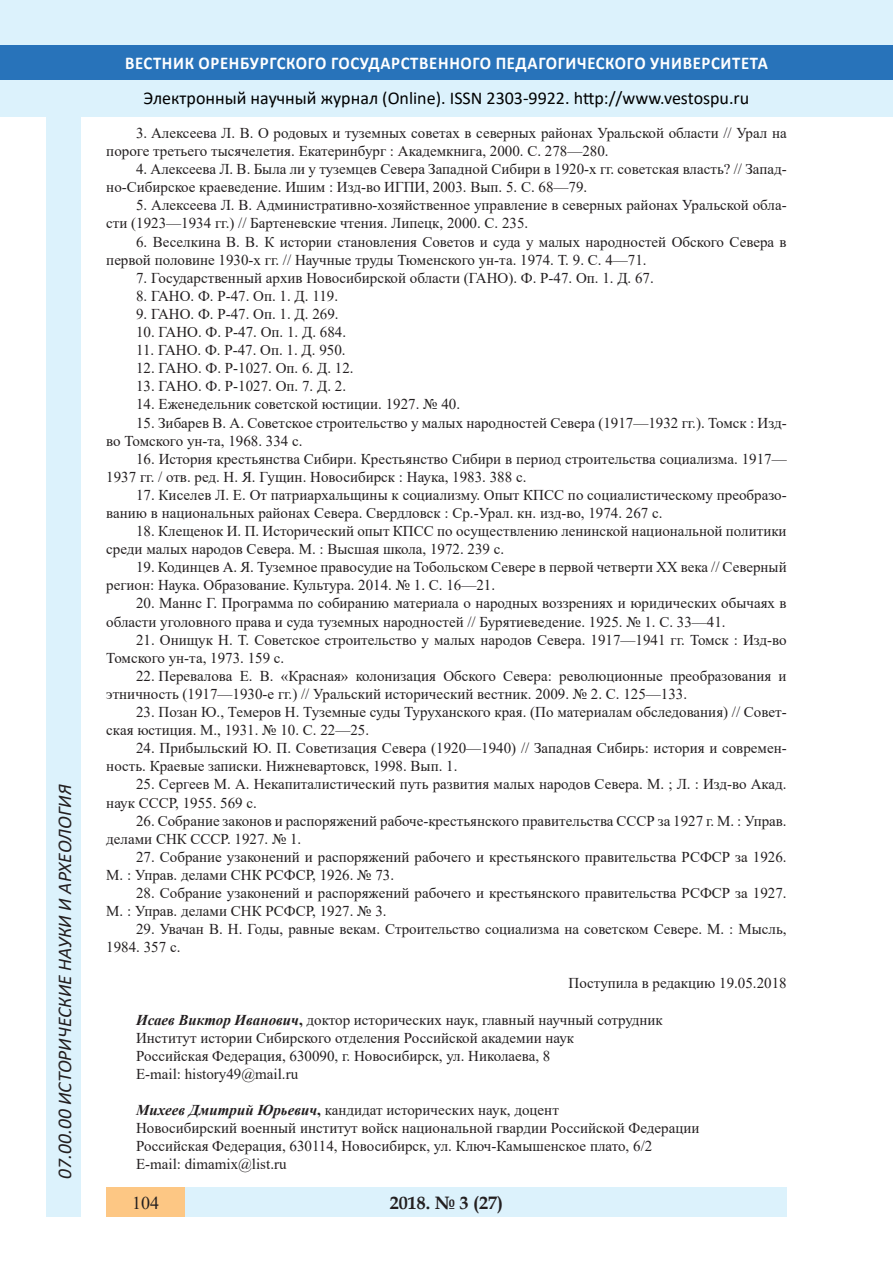
<style>
.page{position:relative;width:893px;height:1263px;background:#fff}
.page>*{position:absolute;margin:0;border:0;box-sizing:border-box;transform-origin:0 0}
.t1{font:italic 19.5px "Calibri";color:#231f20}
.t2{font:18px "Calibri";color:#000}
.t3{font:700 18px "Calibri";letter-spacing:.04em;color:#fff;scale:.93 1}
.t4{font:700 18px "Book Antiqua";color:#231f20}
.t5{font:18px "Times New Roman";color:#231f20}
.литература{font:15px/18.1px "Times New Roman";color:#231f20}
.s1{font-weight:700;font-style:italic}
.s2{font-weight:700}
</style>
<div class="page">
<div style="left:0;top:0;width:893px;height:116px;background:#dcf2fc"></div>
<div style="left:0;top:45px;width:893px;height:34px;background:#2873ba"></div>
<div style="left:106px;top:1188px;width:681px;height:29px;background:#dcf2fc"></div>
<div style="left:106px;top:1188px;width:79px;height:29px;background:#fdc784"></div>
<div style="left:47px;top:116px;width:34px;height:1101px;background:#dcf2fc"></div>
<h1 class="t1" style="left:51px;top:1179px;width:395px;rotate:-90deg">07.00.00 ИСТОРИЧЕСКИЕ НАУКИ И АРХЕОЛОГИЯ</h1>
<h1 class="t1" style="left:51px;top:1105px;width:206px;rotate:-90deg">БИОЛОГИЧЕСКИЕ НАУКИ</h1>
<h1 class="t1" style="left:51px;top:1169px;width:11px;rotate:-90deg">3</h1>
<p class="t3" style="left:125px;top:50px;width:693px">ВЕСТНИК ОРЕНБУРГСКОГО ГОСУДАРСТВЕННОГО ПЕДАГОГИЧЕСКОГО УНИВЕРСИТЕТА</p>
<p class="t2" style="left:144px;top:85px;width:607px">Электронный научный журнал (Online). ISSN 2303-9922. http://www.vestospu.ru</p>
<p class="t2" style="left:583px;top:85px;width:13px">t</p>
<p class="t2" style="left:583px;top:85px;width:13px">t</p>
<p class="литература" style="left:106px;top:123px;width:682px;text-indent:30px">3. Алексеева Л. В. О родовых и туземных советах в северных районах Уральской области // Урал на пороге третьего тысячелетия. Екатеринбург : Академкнига, 2000. С. 278—280.</p>
<p class="литература" style="left:106px;top:160px;width:682px;text-indent:30px">4. Алексеева Л. В. Была ли у туземцев Севера Западной Сибири в 1920-х гг. советская власть? // Запад&shy;но-Сибирское краеведение. Ишим : Изд-во ИГПИ, 2003. Вып. 5. С. 68—79.</p>
<p class="литература" style="left:106px;top:196px;width:682px;text-indent:30px">5. Алексеева Л. В. Административно-хозяйственное управление в северных районах Уральской обла&shy;сти (1923—1934 гг.) // Бартеневские чтения. Липецк, 2000. С. 235.</p>
<p class="литература" style="left:106px;top:232px;width:682px;text-indent:30px">6. Веселкина В. В. К истории становления Советов и суда у малых народностей Обского Севера в первой половине 1930-х гг. // Научные труды Тюменского ун-та. 1974. Т. 9. С. 4—71.</p>
<p class="литература" style="left:136px;top:268px;width:519px">7. Государственный архив Новосибирской области (ГАНО). Ф. Р-47. Оп. 1. Д. 67.</p>
<p class="литература" style="left:136px;top:286px;width:204px">8. ГАНО. Ф. Р-47. Оп. 1. Д. 119.</p>
<p class="литература" style="left:136px;top:304px;width:204px">9. ГАНО. Ф. Р-47. Оп. 1. Д. 269.</p>
<p class="литература" style="left:136px;top:322px;width:212px">10. ГАНО. Ф. Р-47. Оп. 1. Д. 684.</p>
<p class="литература" style="left:136px;top:341px;width:211px">11. ГАНО. Ф. Р-47. Оп. 1. Д. 950.</p>
<p class="литература" style="left:136px;top:359px;width:219px">12. ГАНО. Ф. Р-1027. Оп. 6. Д. 12.</p>
<p class="литература" style="left:136px;top:377px;width:212px">13. ГАНО. Ф. Р-1027. Оп. 7. Д. 2.</p>
<p class="литература" style="left:136px;top:395px;width:326px">14. Еженедельник советской юстиции. 1927. № 40.</p>
<p class="литература" style="left:106px;top:413px;width:682px;text-indent:30px">15. Зибарев В. А. Советское строительство у малых народностей Севера (1917—1932 гг.). Томск : Изд&shy;во Томского ун-та, 1968. 334 с.</p>
<p class="литература" style="left:106px;top:449px;width:682px;text-indent:30px">16. История крестьянства Сибири. Крестьянство Сибири в период строительства социализма. 1917—<br>1937 гг. / отв. ред. Н. Я. Гущин. Новосибирск : Наука, 1983. 388 с.</p>
<p class="литература" style="left:106px;top:485px;width:682px;text-indent:30px">17. Киселев Л. Е. От патриархальщины к социализму. Опыт КПСС по социалистическому преобразо&shy;ванию в национальных районах Севера. Свердловск : Ср.-Урал. кн. изд-во, 1974. 267 с.</p>
<p class="литература" style="left:106px;top:521px;width:682px;text-indent:30px">18. Клещенок И. П. Исторический опыт КПСС по осуществлению ленинской национальной политики среди малых народов Севера. М. : Высшая школа, 1972. 239 с.</p>
<p class="литература" style="left:106px;top:558px;width:682px;text-indent:30px">19. Кодинцев А. Я. Туземное правосудие на Тобольском Севере в первой четверти ХХ века // Северный регион: Наука. Образование. Культура. 2014. № 1. С. 16—21.</p>
<p class="литература" style="left:106px;top:594px;width:682px;text-indent:30px">20. Маннс Г. Программа по собиранию материала о народных воззрениях и юридических обычаях в области уголовного права и суда туземных народностей // Бурятиеведение. 1925. № 1. С. 33—41.</p>
<p class="литература" style="left:106px;top:630px;width:682px;text-indent:30px">21. Онищук Н. Т. Советское строительство у малых народов Севера. 1917—1941 гг. Томск : Изд-во<br>Томского ун-та, 1973. 159 с.</p>
<p class="литература" style="left:106px;top:666px;width:682px;text-indent:30px">22. Перевалова Е. В. «Красная» колонизация Обского Севера: революционные преобразования и этничность (1917—1930-е гг.) // Уральский исторический вестник. 2009. № 2. С. 125—133.</p>
<p class="литература" style="left:106px;top:702px;width:682px;text-indent:30px">23. Позан Ю., Темеров Н. Туземные суды Туруханского края. (По материалам обследования) // Совет&shy;ская юстиция. М., 1931. № 10. С. 22—25.</p>
<p class="литература" style="left:106px;top:739px;width:682px;text-indent:30px">24. Прибыльский Ю. П. Советизация Севера (1920—1940) // Западная Сибирь: история и современ&shy;ность. Краевые записки. Нижневартовск, 1998. Вып. 1.</p>
<p class="литература" style="left:106px;top:775px;width:682px;text-indent:30px">25. Сергеев М. А. Некапиталистический путь развития малых народов Севера. М. ; Л. : Изд-во Акад. наук СССР, 1955. 569 с.</p>
<p class="литература" style="left:106px;top:811px;width:682px;text-indent:30px">26. Собрание законов и распоряжений рабоче-крестьянского правительства СССР за 1927 г. М. : Управ. делами СНК СССР. 1927. № 1.</p>
<p class="литература" style="left:106px;top:847px;width:682px;text-indent:30px">27. Собрание узаконений и распоряжений рабочего и крестьянского правительства РСФСР за 1926.<br>М. : Управ. делами СНК РСФСР, 1926. № 73.</p>
<p class="литература" style="left:106px;top:883px;width:682px;text-indent:30px">28. Собрание узаконений и распоряжений рабочего и крестьянского правительства РСФСР за 1927.<br>М. : Управ. делами СНК РСФСР, 1927. № 3.</p>
<p class="литература" style="left:106px;top:920px;width:682px;text-indent:30px">29. Увачан В. Н. Годы, равные векам. Строительство социализма на советском Севере. М. : Мысль,<br>1984. 357 с.</p>
<p class="литература" style="left:569px;top:974px;width:220px">Поступила в редакцию 19.05.2018</p>
<p class="литература" style="left:136px;top:1010px;width:528px"><span class="s1">Исаев Виктор Иванович</span><span class="s2">,</span> доктор исторических наук, главный научный сотрудник</p>
<p class="литература" style="left:136px;top:1028px;width:440px">Институт истории Сибирского отделения Российской академии наук</p>
<p class="литература" style="left:136px;top:1046px;width:416px">Российская Федерация, 630090, г. Новосибирск, ул. Николаева, 8</p>
<p class="литература" style="left:136px;top:1064px;width:164px">E-mail: history49@mail.ru</p>
<p class="литература" style="left:136px;top:1100px;width:424px"><span class="s1">Михеев Дмитрий Юрьевич</span><span class="s2">,</span> кандидат исторических наук, доцент</p>
<p class="литература" style="left:136px;top:1119px;width:565px">Новосибирский военный институт войск национальной гвардии Российской Федерации</p>
<p class="литература" style="left:136px;top:1137px;width:518px">Российская Федерация, 630114, Новосибирск, ул. Ключ-Камышенское плато, 6/2</p>
<p class="литература" style="left:136px;top:1155px;width:152px">E-mail: dimamix@list.ru</p>
<p class="t4" style="left:390px;top:1190px;width:115px">2018. № 3 (27)</p>
<p class="t5" style="left:132px;top:1190px;width:28px">104</p>
<p class="t4" style="left:460px;top:1190px;width:39px">2 6</p>
<p class="t4" style="left:460px;top:1190px;width:39px">1 5</p>
</div>
